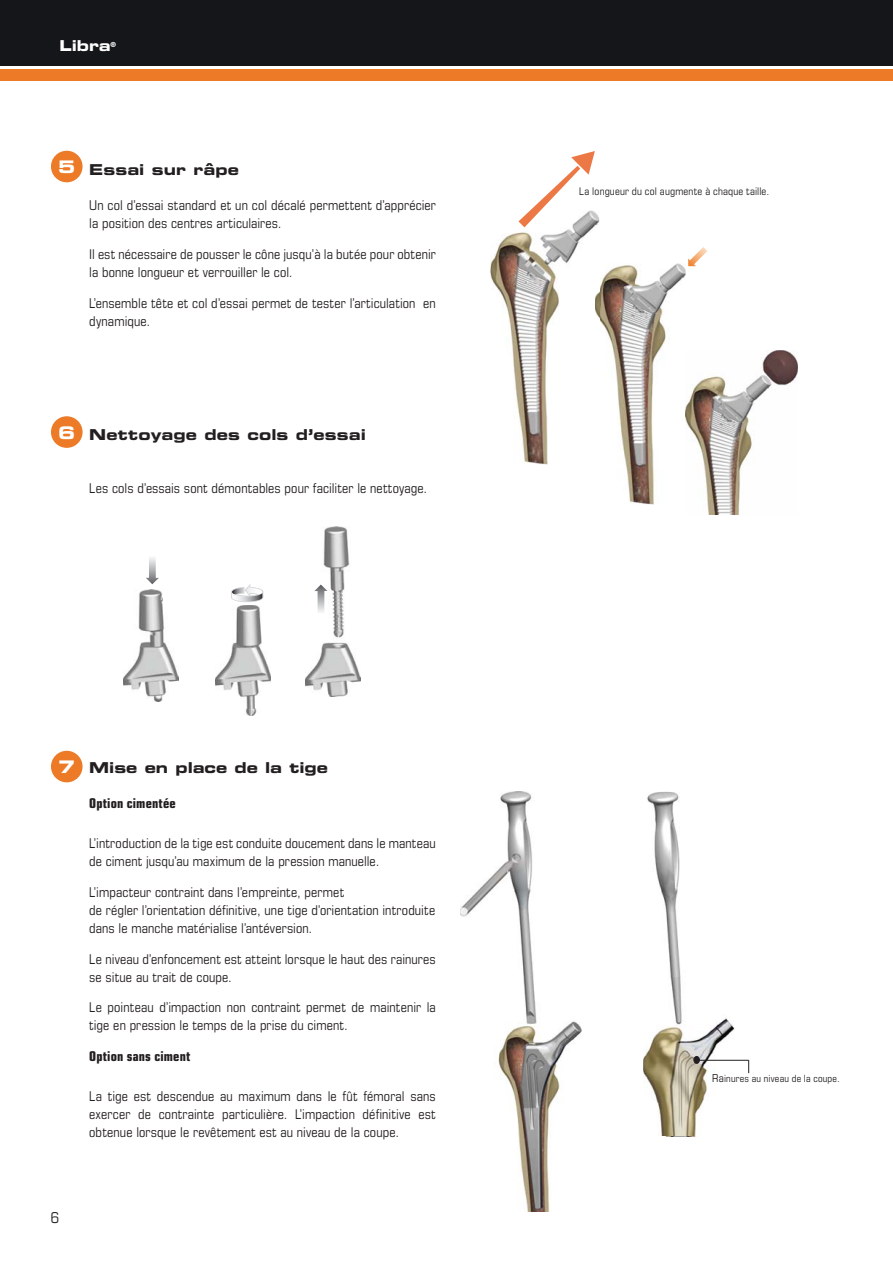
<style>
.page{position:relative;width:893px;height:1263px;background:#fff}
.page>*{position:absolute;margin:0;border:0;box-sizing:border-box;transform-origin:0 0}
.t1{font:17.4px "Eurostile LT Std Bold Ex 2";color:#fff}
.t2{font:15px "Eurostile LT Std Bold Ex 2";letter-spacing:.005em;color:#231f20}
.t3{font:15px "Eurostile LT Std Bold Ex 2";color:#fff}
.t4{font:condensed 15px "Eurostile LT Std";color:#231f20}
.t5{font:condensed 13.5px/18px "Eurostile LT Std";letter-spacing:.01em;color:#231f20}
.t6{font:700 condensed 13.5px "Eurostile LT Std";letter-spacing:.01em;color:#231f20}
.t7{font:condensed 10.5px "Eurostile LT Std";letter-spacing:.02em;color:#231f20}
.t8{font:condensed 9.9px "Eurostile LT Std";letter-spacing:.02em;color:#231f20}
.s1{font-size:10.95px}
</style>
<div class="page">
<div style="left:0;top:0;width:893px;height:65px;background:#15161a"></div>
<div style="left:0;top:69px;width:893px;height:12px;background:#ec7a26"></div>
<div style="left:51px;top:751px;width:32px;height:31px;background:#ec7a26;border-radius:50%"></div>
<img style="left:647px;top:792px;width:49px;height:345px">
<img style="left:643px;top:1020px;width:92px;height:57px">
<img style="left:646px;top:1015px;width:82px;height:121px">
<hr style="left:698px;top:1060px;width:51px;height:1px;background:#231f20">
<svg style="left:748px;top:1060px;width:1px;height:13px"></svg>
<svg style="left:694px;top:1056px;width:5px;height:6px"></svg>
<div style="left:693px;top:1056px;width:7px;height:8px;border:1px solid #231f20;border-radius:50%"></div>
<img style="left:460px;top:792px;width:121px;height:420px">
<div style="left:51px;top:151px;width:32px;height:31px;background:#ec7a26;border-radius:50%"></div>
<div style="left:51px;top:416px;width:32px;height:32px;background:#ec7a26;border-radius:50%"></div>
<img style="left:490px;top:212px;width:109px;height:252px">
<img style="left:599px;top:263px;width:87px;height:241px">
<img style="left:595px;top:263px;width:4px;height:201px">
<svg style="left:688px;top:247px;width:19px;height:19px"></svg>
<img style="left:686px;top:350px;width:112px;height:165px">
<svg style="left:518px;top:151px;width:77px;height:76px"></svg>
<img style="left:123px;top:590px;width:55px;height:111px">
<svg style="left:146px;top:558px;width:13px;height:26px"></svg>
<img style="left:215px;top:605px;width:55px;height:111px">
<svg style="left:231px;top:585px;width:32px;height:17px"></svg>
<img style="left:305px;top:527px;width:55px;height:169px">
<svg style="left:314px;top:585px;width:13px;height:29px"></svg>
<p class="t3" style="left:59px;top:39px;width:58px">Libra<sup>®</sup></p>
<p class="t1" style="left:58px;top:160px;width:19px">5</p>
<p class="t2" style="left:89px;top:163px;width:151px">Essai sur râpe</p>
<p class="t5" style="left:89px;top:198px;width:348px">Un col d’essai standard et un col décalé permettent d’apprécier la position des centres articulaires.</p>
<p class="t5" style="left:89px;top:247px;width:348px">Il est nécessaire de pousser le cône jusqu’à la butée pour obtenir la bonne longueur et verrouiller le col.</p>
<p class="t5" style="left:89px;top:295px;width:348px">L’ensemble tête et col d’essai permet de tester l’articulation en dynamique.</p>
<p class="t1" style="left:58px;top:425px;width:19px">6</p>
<p class="t2" style="left:89px;top:428px;width:278px">Nettoyage des cols d’essai</p>
<p class="t5" style="left:89px;top:481px;width:340px">Les cols d’essais sont démontables pour faciliter le nettoyage.</p>
<p class="t1" style="left:58px;top:760px;width:19px">7</p>
<p class="t2" style="left:89px;top:761px;width:240px">Mise en place de la tige</p>
<p class="t6" style="left:89px;top:796px;width:88px">Option cimentée</p>
<p class="t5" style="left:89px;top:835px;width:348px">L’introduction de la tige est conduite doucement dans le manteau de ciment jusqu’au maximum de la pression manuelle.</p>
<p class="t5" style="left:89px;top:884px;width:347px">L’impacteur contraint dans l’empreinte, permet<br>de régler l’orientation définitive, une tige d’orientation introduite dans le manche matérialise l’antéversion.</p>
<p class="t5" style="left:89px;top:951px;width:348px">Le niveau d’enfoncement est atteint lorsque le haut des rainures se situe au trait de coupe.</p>
<p class="t5" style="left:89px;top:1000px;width:348px">Le pointeau d’impaction non contraint permet de maintenir la tige en pression le temps de la prise du ciment.</p>
<p class="t6" style="left:89px;top:1049px;width:103px">Option sans ciment</p>
<p class="t5" style="left:89px;top:1088px;width:348px;text-align:justify">La tige est descendue au maximum dans le fût fémoral sans exercer de contrainte particulière. L’impaction définitive est obtenue lorsque le revêtement est au niveau de la coupe.</p>
<p class="t4" style="left:51px;top:1211px;width:10px">6</p>
<p class="t7" style="left:579px;top:186px;width:192px">La longueur du col augmente à chaque taille.</p>
<p class="t8" style="left:712px;top:1075px;width:129px"><span class="s1">Ra</span>inures au niveau de la coupe.</p>
</div>
